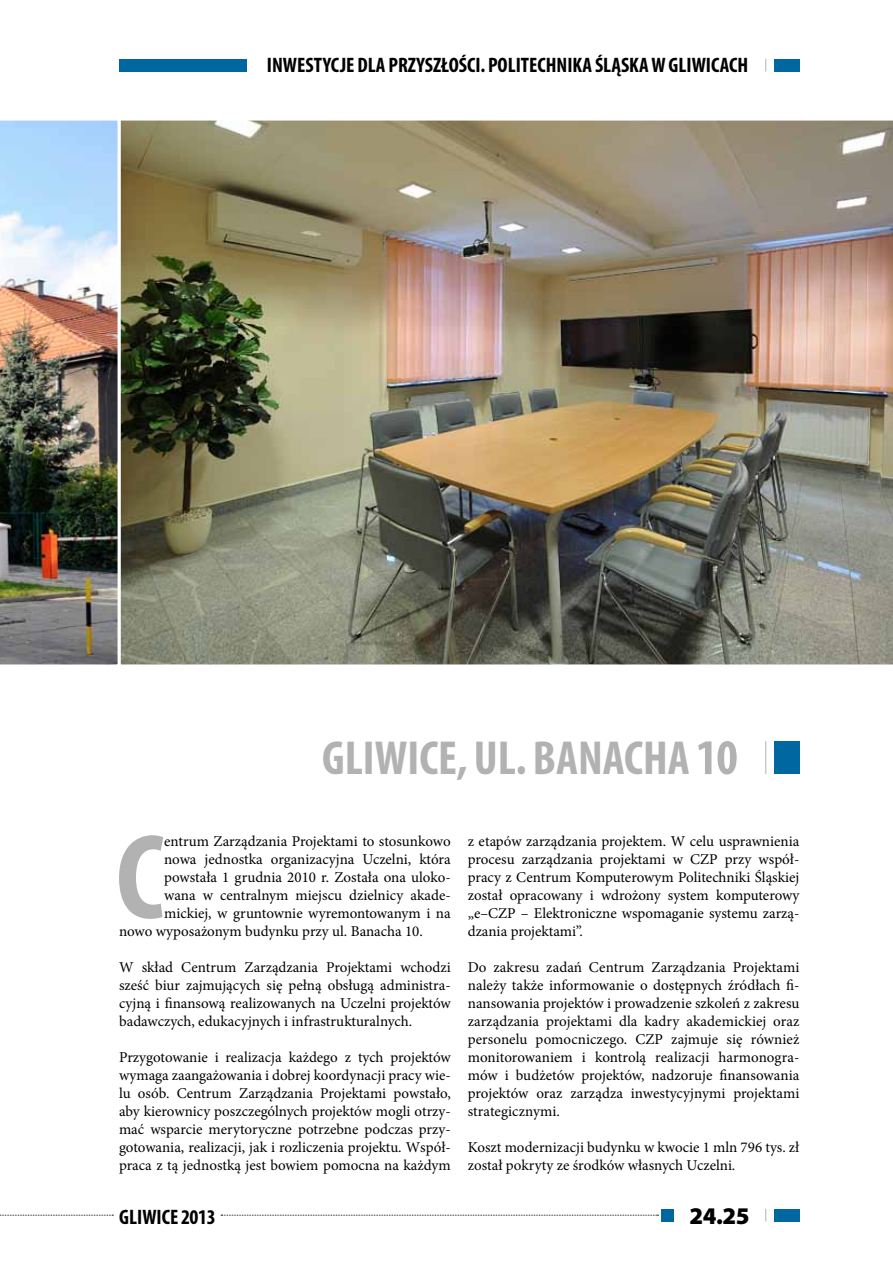
<style>
.page{position:relative;width:893px;height:1263px;background:#fff}
.page>*{position:absolute;margin:0;border:0;box-sizing:border-box;transform-origin:0 0}
.t1{font:700 condensed 121.8px "Myriad Pro";color:#b3b2b2}
.t2{font:700 condensed 48px "Myriad Pro";color:#b3b2b2}
.t3{font:900 24px "Myriad Pro";color:#000}
.t4{font:700 condensed 21px "Myriad Pro";color:#000}
.t5{font:15px/18px "Minion Pro";color:#000;text-align:justify}
.s1{font-size:50.25px}
</style>
<div class="page">
<svg style="left:0;top:1215px;width:113px;height:1px"></svg>
<img style="left:121px;top:120px;width:772px;height:545px">
<div style="left:774px;top:741px;width:25px;height:33px;background:#0067a1"></div>
<hr style="left:765px;top:741px;width:1px;height:33px;background:#b3b2b2">
<svg style="left:221px;top:1215px;width:437px;height:1px"></svg>
<div style="left:661px;top:1209px;width:13px;height:12px;background:#0067a1"></div>
<div style="left:774px;top:1209px;width:25px;height:12px;background:#0067a1"></div>
<svg style="left:765px;top:1209px;width:1px;height:12px"></svg>
<img style="left:0;top:120px;width:121px;height:545px">
<div style="left:774px;top:59px;width:25px;height:13px;background:#0067a1"></div>
<div style="left:119px;top:59px;width:128px;height:13px;background:#0067a1"></div>
<svg style="left:765px;top:59px;width:1px;height:13px"></svg>
<h3 class="t4" style="left:267px;top:52px;width:483px">INWESTYCJE DLA PRZYSZŁOŚCI. POLITECHNIKA ŚLĄSKA W GLIWICACH</h3>
<h2 class="t2" style="left:322px;top:728px;width:417px">GLIWICE, UL. BANACHA <span class="s1">10</span></h2>
<h1 class="t1" style="left:116px;top:801px;width:46px">C</h1>
<p class="t5" style="left:164px;top:832px;width:288px">entrum Zarządzania Projektami to stosunkowo</p>
<p class="t5" style="left:164px;top:850px;width:288px">nowa jednostka organizacyjna Uczelni, która</p>
<p class="t5" style="left:164px;top:868px;width:288px">powstała 1 grudnia 2010 r. Została ona uloko-</p>
<p class="t5" style="left:164px;top:886px;width:288px">wana w centralnym miejscu dzielnicy akade-</p>
<p class="t5" style="left:164px;top:904px;width:288px">mickiej, w gruntownie wyremontowanym i na</p>
<p class="t5" style="left:119px;top:922px;width:305px">nowo wyposażonym budynku przy ul. Banacha 10.</p>
<p class="t5" style="left:119px;top:958px;width:333px">W skład Centrum Zarządzania Projektami wchodzi sześć biur zajmujących się pełną obsługą administra&shy;cyjną i finansową realizowanych na Uczelni projektów badawczych, edukacyjnych i infrastrukturalnych.</p>
<p class="t5" style="left:119px;top:1048px;width:333px">Przygotowanie i realizacja każdego z tych projektów wymaga zaangażowania i dobrej koordynacji pracy wie&shy;lu osób. Centrum Zarządzania Projektami powstało, aby kierownicy poszczególnych projektów mogli otrzy&shy;mać wsparcie merytoryczne potrzebne podczas przy&shy;gotowania, realizacji, jak i rozliczenia projektu. Współ&shy;praca z tą jednostką jest bowiem pomocna na każdym</p>
<h3 class="t4" style="left:119px;top:1204px;width:98px">GLIWICE 2013</h3>
<p class="t5" style="left:468px;top:832px;width:333px">z etapów zarządzania projektem. W celu usprawnienia procesu zarządzania projektami w CZP przy współ&shy;pracy z Centrum Komputerowym Politechniki Śląskiej został opracowany i wdrożony system komputerowy „e–CZP – Elektroniczne wspomaganie systemu zarzą&shy;dzania projektami”.</p>
<p class="t5" style="left:468px;top:958px;width:333px">Do zakresu zadań Centrum Zarządzania Projektami należy także informowanie o dostępnych źródłach fi&shy;nansowania projektów i prowadzenie szkoleń z zakresu zarządzania projektami dla kadry akademickiej oraz personelu pomocniczego. CZP zajmuje się również monitorowaniem i kontrolą realizacji harmonogra&shy;mów i budżetów projektów, nadzoruje finansowania projektów oraz zarządza inwestycyjnymi projektami strategicznymi.</p>
<p class="t5" style="left:468px;top:1138px;width:333px">Koszt modernizacji budynku w kwocie 1 mln 796 tys. zł został pokryty ze środków własnych Uczelni.</p>
<h3 class="t3" style="left:689px;top:1200px;width:61px">24.25</h3>
</div>
